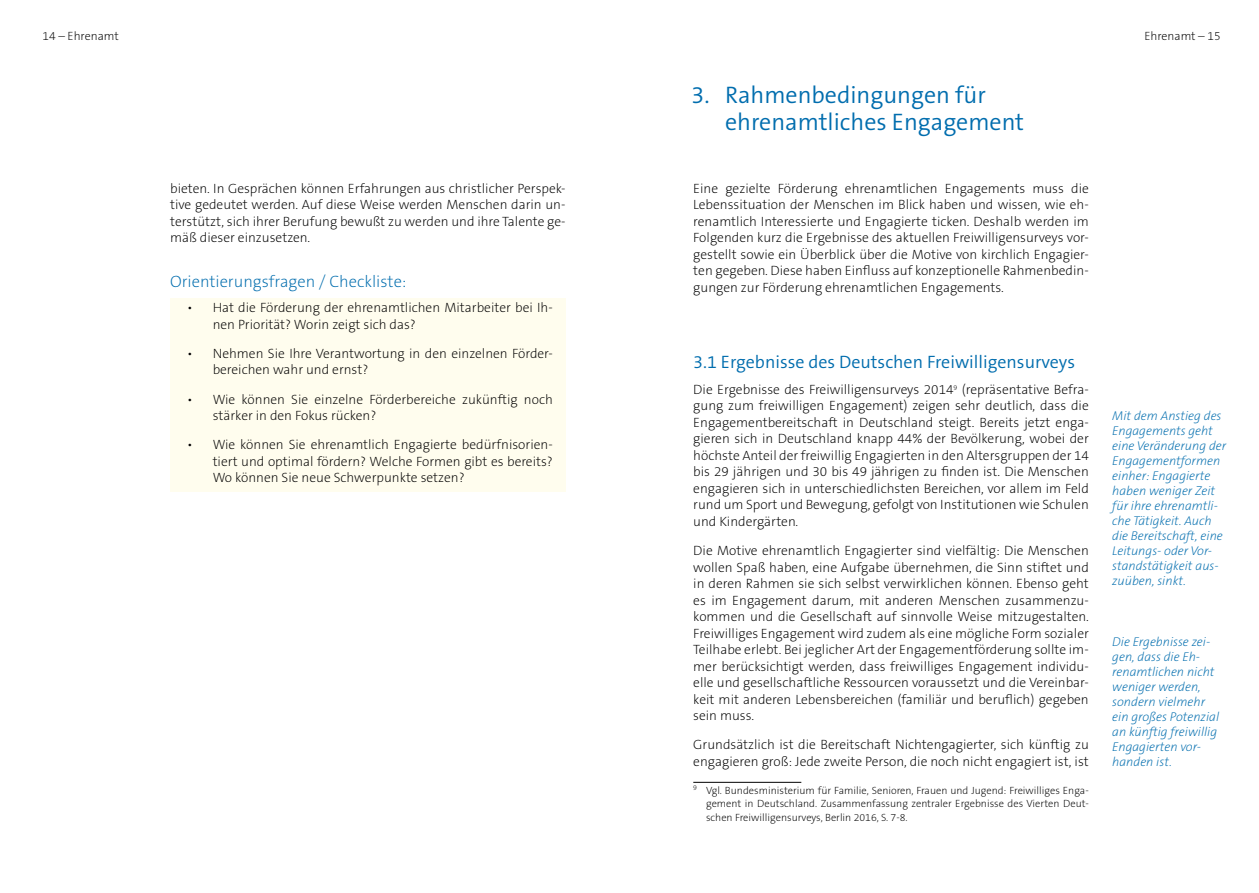
<style>
.page{position:relative;width:1259px;height:893px;background:#fff}
.page>*{position:absolute;margin:0;border:0;box-sizing:border-box;transform-origin:0 0}
.t1{font:300 24px/27px "The Sans B W4";color:#006dae}
.t2{font:300 18px "The Sans B W4";color:#006dae}
.t3{font:200 16.5px "The Sans B W2";color:#006dae}
.t4{font:200 13.5px/16.5px "The Sans B W2";color:#000;text-align:justify}
.t5{font:italic 200 12.75px/15px "The Sans B W2";color:#006dae}
.t6{font:200 12px "The Sans B W2";color:#000}
.t7{font:200 10.5px/13.5px "The Sans B W2";color:#000;text-align:justify}
</style>
<div class="page">
<div style="left:170px;top:298px;width:396px;height:194px;background:#fffdee"></div>
<hr style="left:693px;top:782px;width:108px;height:1px;background:#000">
<p class="t6" style="left:43px;top:28px;width:78px">14 – Ehrenamt</p>
<p class="t6" style="left:1144px;top:28px;width:78px">Ehrenamt – 15</p>
<p class="t4" style="left:170px;top:180px;width:397px">bieten. In Gesprächen können Erfahrungen aus christlicher Perspek&shy;tive gedeutet werden. Auf diese Weise werden Menschen darin un&shy;terstützt, sich ihrer Berufung bewußt zu werden und ihre Talente ge&shy;mäß dieser einzusetzen.</p>
<p class="t3" style="left:170px;top:270px;width:238px">Orientierungsfragen / Checkliste:</p>
<p class="t4" style="left:213px;top:299px;width:342px;text-indent:-26px">• Hat die Förderung der ehrenamtlichen Mitarbeiter bei Ih&shy;nen Priorität? Worin zeigt sich das?</p>
<p class="t4" style="left:213px;top:345px;width:342px;text-indent:-26px">• Nehmen Sie Ihre Verantwortung in den einzelnen Förder&shy;bereichen wahr und ernst?</p>
<p class="t4" style="left:213px;top:391px;width:342px;text-indent:-26px">• Wie können Sie einzelne Förderbereiche zukünftig noch stärker in den Fokus rücken?</p>
<p class="t4" style="left:213px;top:437px;width:342px;text-indent:-26px">• Wie können Sie ehrenamtlich Engagierte bedürfnisorien&shy;tiert und optimal fördern? Welche Formen gibt es bereits?<br>Wo können Sie neue Schwerpunkte setzen?</p>
<h1 class="t1" style="left:725px;top:81px;width:300px;text-indent:-34px">3. Rahmenbedingungen für ehrenamtliches Engagement</h1>
<p class="t4" style="left:693px;top:180px;width:397px">Eine gezielte Förderung ehrenamtlichen Engagements muss die Lebenssituation der Menschen im Blick haben und wissen, wie eh&shy;renamtlich Interessierte und Engagierte ticken. Deshalb werden im Folgenden kurz die Ergebnisse des aktuellen Freiwilligensurveys vor&shy;gestellt sowie ein Überblick über die Motive von kirchlich Engagier&shy;ten gegeben. Diese haben Einfluss auf konzeptionelle Rahmenbedin&shy;gungen zur Förderung ehrenamtlichen Engagements.</p>
<h2 class="t2" style="left:693px;top:351px;width:383px">3.1 Ergebnisse des Deutschen Freiwilligensurveys</h2>
<p class="t4" style="left:693px;top:381px;width:397px">Die Ergebnisse des Freiwilligensurveys 2014<sup>9</sup> (repräsentative Befra&shy;gung zum freiwilligen Engagement) zeigen sehr deutlich, dass die Engagementbereitschaft in Deutschland steigt. Bereits jetzt enga&shy;gieren sich in Deutschland knapp 44% der Bevölkerung, wobei der höchste Anteil der freiwillig Engagierten in den Altersgruppen der 14 bis 29 jährigen und 30 bis 49 jährigen zu finden ist. Die Menschen engagieren sich in unterschiedlichsten Bereichen, vor allem im Feld rund um Sport und Bewegung, gefolgt von Institutionen wie Schulen und Kindergärten.</p>
<p class="t4" style="left:693px;top:542px;width:397px">Die Motive ehrenamtlich Engagierter sind vielfältig: Die Menschen wollen Spaß haben, eine Aufgabe übernehmen, die Sinn stiftet und in deren Rahmen sie sich selbst verwirklichen können. Ebenso geht es im Engagement darum, mit anderen Menschen zusammenzu&shy;kommen und die Gesellschaft auf sinnvolle Weise mitzugestalten.<br>Freiwilliges Engagement wird zudem als eine mögliche Form sozialer Teilhabe erlebt. Bei jeglicher Art der Engagementförderung sollte im&shy;mer berücksichtigt werden, dass freiwilliges Engagement individu&shy;elle und gesellschaftliche Ressourcen voraussetzt und die Vereinbar&shy;keit mit anderen Lebensbereichen (familiär und beruflich) gegeben sein muss.</p>
<p class="t4" style="left:693px;top:737px;width:397px">Grundsätzlich ist die Bereitschaft Nichtengagierter, sich künftig zu engagieren groß: Jede zweite Person, die noch nicht engagiert ist, ist</p>
<p class="t7" style="left:706px;top:783px;width:384px;text-indent:-13px"><sup>9</sup> Vgl. Bundesministerium für Familie, Senioren, Frauen und Jugend: Freiwilliges Enga&shy;gement in Deutschland. Zusammenfassung zentraler Ergebnisse des Vierten Deut&shy;schen Freiwilligensurveys, Berlin 2016, S. 7-8.</p>
<p class="t5" style="left:1112px;top:408px;width:115px">Mit dem Anstieg des<br>Engagements geht eine Veränderung der<br>Engagementformen einher: Engagierte haben weniger Zeit für ihre ehrenamtli&shy;che Tätigkeit. Auch die Bereitschaft, eine<br>Leitungs- oder Vor&shy;standstätigkeit aus&shy;zuüben, sinkt.</p>
<p class="t5" style="left:1112px;top:635px;width:108px">Die Ergebnisse zei&shy;gen, dass die Eh&shy;renamtlichen nicht weniger werden, sondern vielmehr ein großes Potenzial an künftig freiwillig<br>Engagierten vor&shy;handen ist.</p>
</div>
